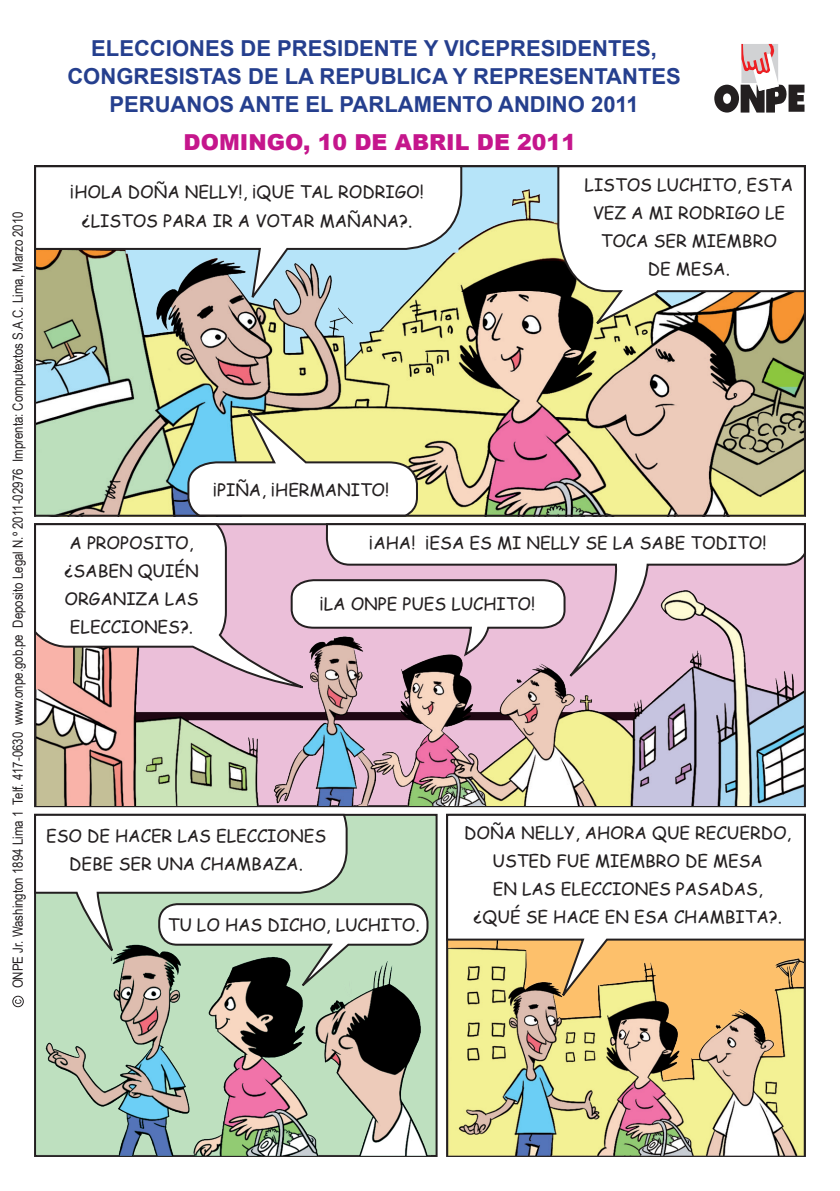
<style>
.page{position:relative;width:840px;height:1191px;background:#fff}
.page>*{position:absolute;margin:0;border:0;box-sizing:border-box;transform-origin:0 0}
.t1{font:700 22px/28px "Arial";color:#253f8e;text-align:center}
.t2{font:900 22px "Arial";color:#c5168c}
.t3{font:17px/28px "Comic Sans MS";color:#231f20;text-align:center}
.t4{font:14px "Arial Narrow";color:#231f20}
</style>
<div class="page">
<img style="left:36px;top:569px;width:767px;height:236px">
<img style="left:37px;top:190px;width:765px;height:324px">
<div style="left:35px;top:815px;width:401px;height:341px;background:#bee0bf"></div>
<svg style="left:37px;top:168px;width:426px;height:137px"></svg>
<svg style="left:556px;top:165px;width:250px;height:164px"></svg>
<svg style="left:186px;top:402px;width:233px;height:112px"></svg>
<svg style="left:34px;top:523px;width:271px;height:166px"></svg>
<svg style="left:325px;top:523px;width:481px;height:157px"></svg>
<svg style="left:289px;top:578px;width:277px;height:80px"></svg>
<svg style="left:34px;top:813px;width:314px;height:142px"></svg>
<svg style="left:157px;top:902px;width:272px;height:38px;background:#edefed"></svg>
<img style="left:37px;top:940px;width:391px;height:215px">
<img style="left:448px;top:1006px;width:355px;height:149px">
<svg style="left:714px;top:44px;width:90px;height:69px"></svg>
<svg style="left:446px;top:813px;width:360px;height:193px"></svg>
<svg style="left:15px;top:999px;width:6px;height:4px"></svg>
<div style="left:12px;top:996px;width:12px;height:11px;border:1px solid #231f20;border-radius:50%"></div>
<div style="left:34px;top:165px;width:771px;height:352px;border:2px solid #231f20"></div>
<p class="t4" style="left:7px;top:988px;width:778px;rotate:-90deg">ONPE Jr. Washington 1894 Lima 1 Telf. 417-0630 www.onpe.gob.pe Deposito Legal N.º 2011-02976 Imprenta: Computextos S.A.C. Lima, Marzo 2010</p>
<p class="t1" style="left:67px;top:35px;width:614px">ELECCIONES DE PRESIDENTE Y VICEPRESIDENTES,<br>CONGRESISTAS DE LA REPUBLICA Y REPRESENTANTES<br>PERUANOS ANTE EL PARLAMENTO ANDINO 2011</p>
<p class="t2" style="left:183px;top:126px;width:393px">DOMINGO, 10 DE ABRIL DE 2011</p>
<p class="t3" style="left:70px;top:178px;width:355px">¡HOLA DOÑA NELLY!, ¡QUE TAL RODRIGO! ¿LISTOS PARA IR A VOTAR MAÑANA?.</p>
<p class="t3" style="left:584px;top:170px;width:210px">LISTOS LUCHITO, ESTA<br>VEZ A MI RODRIGO LE<br>TOCA SER MIEMBRO<br>DE MESA.</p>
<p class="t3" style="left:64px;top:528px;width:135px">A PROPOSITO, ¿SABEN QUIÉN<br>ORGANIZA LAS<br>ELECCIONES?.</p>
<p class="t3" style="left:213px;top:475px;width:177px">¡PIÑA, ¡HERMANITO!</p>
<p class="t3" style="left:369px;top:528px;width:398px">¡AHA! ¡ESA ES MI NELLY SE LA SABE TODITO!</p>
<p class="t3" style="left:319px;top:589px;width:217px">¡LA ONPE PUES LUCHITO!</p>
<p class="t3" style="left:46px;top:821px;width:281px">ESO DE HACER LAS ELECCIONES<br>DEBE SER UNA CHAMBAZA.</p>
<p class="t3" style="left:464px;top:818px;width:328px">DOÑA NELLY, AHORA QUE RECUERDO,<br>USTED FUE MIEMBRO DE MESA<br>EN LAS ELECCIONES PASADAS,<br>¿QUÉ SE HACE EN ESA CHAMBITA?.</p>
<p class="t3" style="left:168px;top:909px;width:253px">TU LO HAS DICHO, LUCHITO.</p>
</div>
